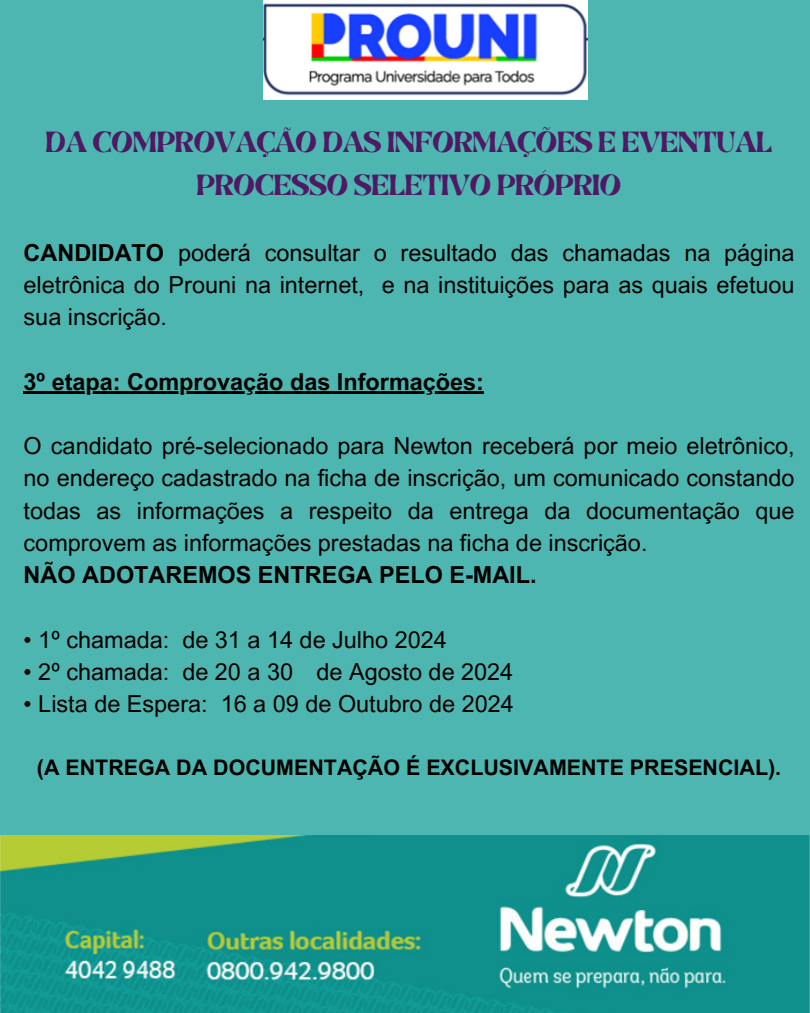
<style>
.page{position:relative;width:810px;height:1013px;background:#fff}
.page>*{position:absolute;margin:0;border:0;box-sizing:border-box;transform-origin:0 0}
.t1{font:23.4px/32.2px "Arial MT Pro";color:#000}
.t2{font:700 23.4px "Arial MT Pro";color:#000}
.t3{font:23.4px/42.8px "Brasika Display";color:#4f1964;text-align:center}
.t4{font:700 21.4px "Arial MT Pro";color:#000}
.s1{font-weight:700}
</style>
<div class="page">
<div style="left:0;top:0;width:810px;height:1012px;background:#4eb6b0"></div>
<img style="left:263px;top:0;width:325px;height:99px">
<img style="left:0;top:835px;width:810px;height:177px">
<hr style="left:24px;top:391px;width:460px;height:2px;background:#000">
<p class="t3" style="left:46px;top:121px;width:728px">DA COMPROVAÇÃO DAS INFORMAÇÕES E EVENTUAL<br>PROCESSO SELETIVO PRÓPRIO</p>
<h3 class="t1" style="left:24px;top:239px;width:773px"><span class="s1">CANDIDATO</span> poderá consultar o resultado das chamadas na página eletrônica do Prouni na internet, e na instituições para as quais efetuou</h3>
<p class="t1" style="left:24px;top:304px;width:145px">sua inscrição.</p>
<p class="t2" style="left:24px;top:372px;width:462px">3º etapa: Comprovação das Informações:</p>
<p class="t1" style="left:24px;top:433px;width:772px;text-align:justify">O candidato pré-selecionado para Newton receberá por meio eletrônico, no endereço cadastrado na ficha de inscrição, um comunicado constando todas as informações a respeito da entrega da documentação que comprovem as informações prestadas na ficha de inscrição.</p>
<p class="t2" style="left:24px;top:566px;width:515px">NÃO ADOTAREMOS ENTREGA PELO E-MAIL.</p>
<p class="t1" style="left:24px;top:626px;width:425px">• 1º chamada: de 31 a 14 de Julho 2024</p>
<h1 class="t1" style="left:24px;top:658px;width:491px">• 2º chamada: de 20 a 30 de Agosto de 2024</h1>
<p class="t1" style="left:24px;top:691px;width:492px">• Lista de Espera: 16 a 09 de Outubro de 2024</p>
<p class="t4" style="left:37px;top:759px;width:746px">(A ENTREGA DA DOCUMENTAÇÃO É EXCLUSIVAMENTE PRESENCIAL).</p>
</div>
